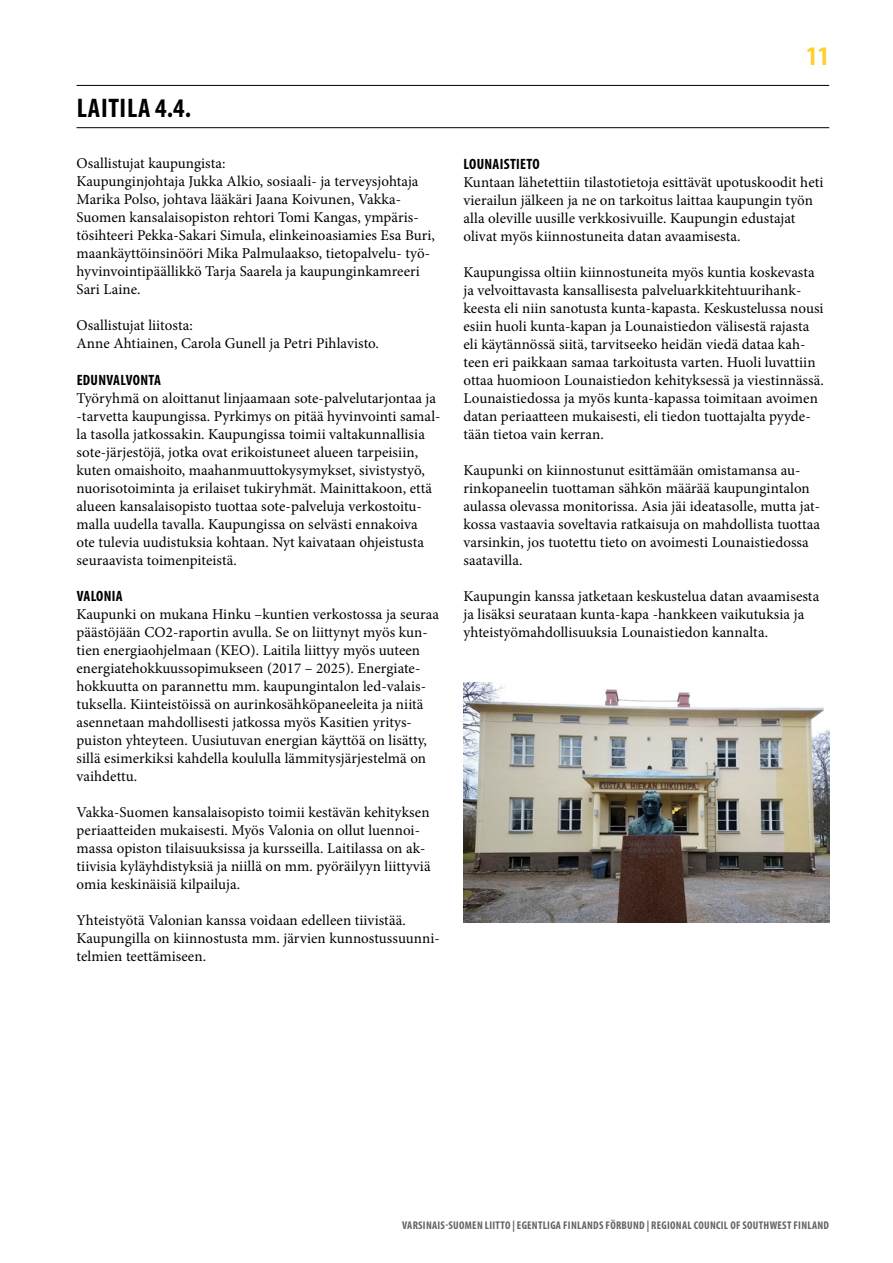
<style>
.page{position:relative;width:893px;height:1263px;background:#fff}
.page>*{position:absolute;margin:0;border:0;box-sizing:border-box;transform-origin:0 0}
.t1{font:700 condensed 27px "Myriad Pro";letter-spacing:.025em;color:#000}
.t2{font:700 condensed 27px "Myriad Pro";color:#ffcf31}
.t3{font:15px/18px "Minion Pro";letter-spacing:.005em;color:#000}
.t4{font:700 condensed 15px "Myriad Pro";letter-spacing:.02em;color:#000}
.t5{font:700 condensed 11.25px "Myriad Pro";letter-spacing:.025em;color:#636466}
</style>
<div class="page">
<hr style="left:77px;top:85px;width:752px;height:1px;background:#000">
<hr style="left:77px;top:127px;width:752px;height:1px;background:#000">
<img style="left:463px;top:683px;width:366px;height:240px">
<h1 class="t1" style="left:77px;top:91px;width:116px">LAITILA 4.4.</h1>
<p class="t3" style="left:77px;top:155px;width:360px">Osallistujat kaupungista:<br>Kaupunginjohtaja Jukka Alkio, sosiaali- ja terveysjohtaja Marika Polso, johtava lääkäri Jaana Koivunen, Vakka-Suomen kansalaisopiston rehtori Tomi Kangas, ympäris&shy;tösihteeri Pekka-Sakari Simula, elinkeinoasiamies Esa Buri, maankäyttöinsinööri Mika Palmulaakso, tietopalvelu- työ&shy;hyvinvointipäällikkö Tarja Saarela ja kaupunginkamreeri Sari Laine.</p>
<p class="t3" style="left:77px;top:317px;width:304px">Osallistujat liitosta:<br>Anne Ahtiainen, Carola Gunell ja Petri Pihlavisto.</p>
<p class="t4" style="left:77px;top:370px;width:86px">EDUNVALVONTA</p>
<p class="t3" style="left:77px;top:389px;width:365px">Työryhmä on aloittanut linjaamaan sote-palvelutarjontaa ja -tarvetta kaupungissa. Pyrkimys on pitää hyvinvointi samal&shy;la tasolla jatkossakin. Kaupungissa toimii valtakunnallisia sote-järjestöjä, jotka ovat erikoistuneet alueen tarpeisiin, kuten omaishoito, maahanmuuttokysymykset, sivistystyö, nuorisotoiminta ja erilaiset tukiryhmät. Mainittakoon, että alueen kansalaisopisto tuottaa sote-palveluja verkostoitu&shy;malla uudella tavalla. Kaupungissa on selvästi ennakoiva<br>ote tulevia uudistuksia kohtaan. Nyt kaivataan ohjeistusta seuraavista toimenpiteistä.</p>
<p class="t4" style="left:77px;top:586px;width:48px">VALONIA</p>
<p class="t3" style="left:77px;top:605px;width:364px">Kaupunki on mukana Hinku –kuntien verkostossa ja seuraa päästöjään CO2-raportin avulla. Se on liittynyt myös kun&shy;tien energiaohjelmaan (KEO). Laitila liittyy myös uuteen energiatehokkuussopimukseen (2017 – 2025). Energiate&shy;hokkuutta on parannettu mm. kaupungintalon led-valais&shy;tuksella. Kiinteistöissä on aurinkosähköpaneeleita ja niitä asennetaan mahdollisesti jatkossa myös Kasitien yritys&shy;puiston yhteyteen. Uusiutuvan energian käyttöä on lisätty, sillä esimerkiksi kahdella koululla lämmitysjärjestelmä on vaihdettu.</p>
<p class="t3" style="left:77px;top:803px;width:356px">Vakka-Suomen kansalaisopisto toimii kestävän kehityksen periaatteiden mukaisesti. Myös Valonia on ollut luennoi&shy;massa opiston tilaisuuksissa ja kursseilla. Laitilassa on ak&shy;tiivisia kyläyhdistyksiä ja niillä on mm. pyöräilyyn liittyviä omia keskinäisiä kilpailuja.</p>
<p class="t3" style="left:77px;top:911px;width:365px">Yhteistyötä Valonian kanssa voidaan edelleen tiivistää.<br>Kaupungilla on kiinnostusta mm. järvien kunnostussuunni&shy;telmien teettämiseen.</p>
<h1 class="t2" style="left:806px;top:39px;width:25px">11</h1>
<p class="t4" style="left:464px;top:154px;width:77px">LOUNAISTIETO</p>
<p class="t3" style="left:463px;top:173px;width:362px">Kuntaan lähetettiin tilastotietoja esittävät upotuskoodit heti vierailun jälkeen ja ne on tarkoitus laittaa kaupungin työn alla oleville uusille verkkosivuille. Kaupungin edustajat olivat myös kiinnostuneita datan avaamisesta.</p>
<p class="t3" style="left:463px;top:263px;width:362px">Kaupungissa oltiin kiinnostuneita myös kuntia koskevasta ja velvoittavasta kansallisesta palveluarkkitehtuurihank&shy;keesta eli niin sanotusta kunta-kapasta. Keskustelussa nousi esiin huoli kunta-kapan ja Lounaistiedon välisestä rajasta eli käytännössä siitä, tarvitseeko heidän viedä dataa kah&shy;teen eri paikkaan samaa tarkoitusta varten. Huoli luvattiin ottaa huomioon Lounaistiedon kehityksessä ja viestinnässä.<br>Lounaistiedossa ja myös kunta-kapassa toimitaan avoimen datan periaatteen mukaisesti, eli tiedon tuottajalta pyyde&shy;tään tietoa vain kerran.</p>
<p class="t3" style="left:463px;top:461px;width:358px">Kaupunki on kiinnostunut esittämään omistamansa au&shy;rinkopaneelin tuottaman sähkön määrää kaupungintalon aulassa olevassa monitorissa. Asia jäi ideatasolle, mutta jat&shy;kossa vastaavia soveltavia ratkaisuja on mahdollista tuottaa varsinkin, jos tuotettu tieto on avoimesti Lounaistiedossa saatavilla.</p>
<p class="t3" style="left:463px;top:587px;width:357px">Kaupungin kanssa jatketaan keskustelua datan avaamisesta ja lisäksi seurataan kunta-kapa -hankkeen vaikutuksia ja yhteistyömahdollisuuksia Lounaistiedon kannalta.</p>
<p class="t5" style="left:402px;top:1218px;width:429px">VARSINAIS-SUOMEN LIITTO | EGENTLIGA FINLANDS FÖRBUND | REGIONAL COUNCIL OF SOUTHWEST FINLAND</p>
</div>
